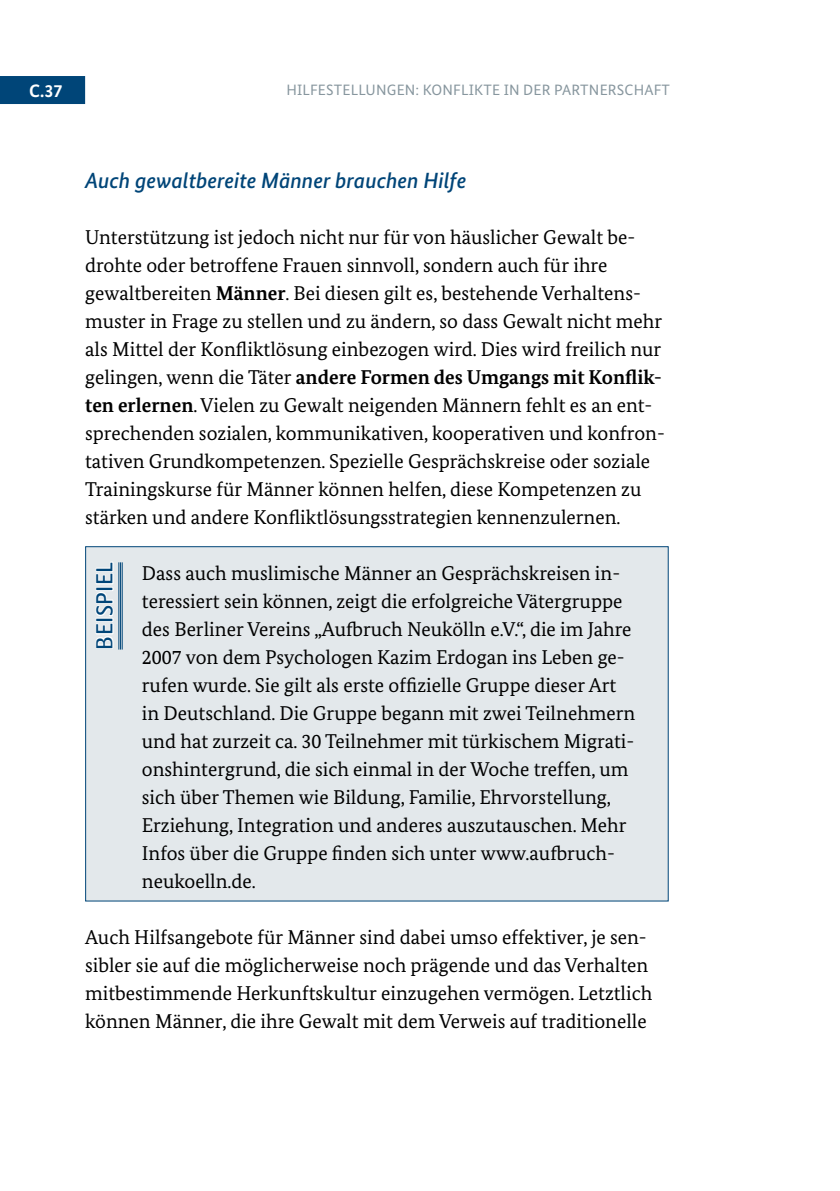
<style>
.page{position:relative;width:840px;height:1191px;background:#fff}
.page>*{position:absolute;margin:0;border:0;box-sizing:border-box;transform-origin:0 0}
.t1{font:24px "Neue Praxis";letter-spacing:.02em;color:#004578}
.t2{font:italic 500 22px "Bundes Sans";color:#004578}
.t3{font:20px/28px "Bundes Serif";color:#000}
.t4{font:700 18px "Bundes Sans";color:#fff}
.t5{font:15px "Bundes Sans";letter-spacing:.01em;color:#87969e}
.s1{font-weight:700}
</style>
<div class="page">
<div style="left:0;top:76px;width:85px;height:28px;background:#004578"></div>
<div style="left:85px;top:546px;width:583px;height:355px;background:#e3e8eb;border:1px solid #004578"></div>
<hr style="left:118px;top:562px;width:1px;height:87px;background:#004578">
<hr style="left:120px;top:562px;width:1px;height:87px;background:#004578">
<hr style="left:122px;top:562px;width:1px;height:87px;background:#004578">
<svg style="left:95px;top:561px;width:19px;height:88px"></svg>
<p class="t4" style="left:29px;top:80px;width:35px">C.37</p>
<p class="t5" style="left:286px;top:81px;width:247px">HILFESTELLUNGEN: KONFLIKTE IN DER</p>
<p class="t5" style="left:554px;top:81px;width:90px">PARTNERSCHAF</p>
<p class="t5" style="left:661px;top:81px;width:10px">T</p>
<p class="t2" style="left:85px;top:167px;width:382px">Auch gewaltbereite Männer brauchen Hilfe</p>
<p class="t3" style="left:85px;top:223px;width:581px">Unterstützung ist jedoch nicht nur für von häuslicher Gewalt be&shy;drohte oder betroffene Frauen sinnvoll, sondern auch für ihre gewaltbereiten <span class="s1">Männer</span>. Bei diesen gilt es, bestehende Verhaltens&shy;muster in Frage zu stellen und zu ändern, so dass Gewalt nicht mehr als Mittel der Konfliktlösung einbezogen wird. Dies wird freilich nur gelingen, wenn die Täter <span class="s1">andere Formen des Umgangs mit Konflik&shy;ten erlernen</span>. Vielen zu Gewalt neigenden Männern fehlt es an ent&shy;sprechenden sozialen, kommunikativen, kooperativen und konfron&shy;tativen Grundkompetenzen. Spezielle Gesprächskreise oder soziale Trainingskurse für Männer können helfen, diese Kompetenzen zu stärken und andere Konfliktlösungsstrategien kennenzulernen.</p>
<p class="t3" style="left:142px;top:559px;width:494px">Dass auch muslimische Männer an Gesprächskreisen in&shy;teressiert sein können, zeigt die erfolgreiche Vätergruppe des Berliner Vereins „Aufbruch Neukölln e.V.“, die im Jahre 2007 von dem Psychologen Kazim Erdogan ins Leben ge&shy;rufen wurde. Sie gilt als erste offizielle Gruppe dieser Art in Deutschland. Die Gruppe begann mit zwei Teilnehmern und hat zurzeit ca. 30 Teilnehmer mit türkischem Migrati&shy;onshintergrund, die sich einmal in der Woche treffen, um sich über Themen wie Bildung, Familie, Ehrvorstellung, Erziehung, Integration und anderes auszutauschen. Mehr Infos über die Gruppe finden sich unter www.aufbruch&shy;neukoelln.de.</p>
<p class="t1" style="left:90px;top:649px;width:89px;rotate:-90deg">Beispiel</p>
<p class="t3" style="left:85px;top:923px;width:568px">Auch Hilfsangebote für Männer sind dabei umso effektiver, je sen&shy;sibler sie auf die möglicherweise noch prägende und das Verhalten mitbestimmende Herkunftskultur einzugehen vermögen. Letztlich können Männer, die ihre Gewalt mit dem Verweis auf traditionelle</p>
</div>
